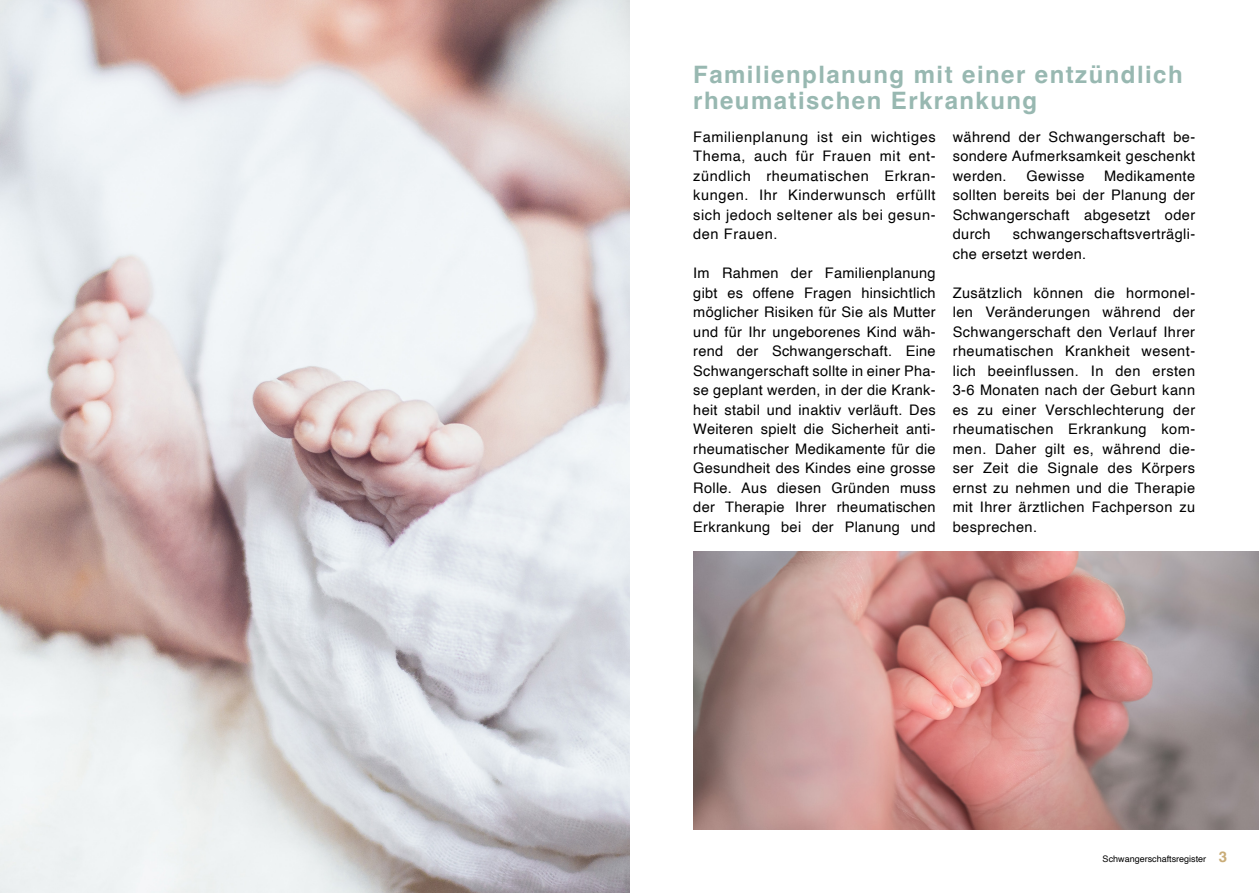
<style>
.page{position:relative;width:1259px;height:893px;background:#fff}
.page>*{position:absolute;margin:0;border:0;box-sizing:border-box;transform-origin:0 0}
.Titel_21{font:700 24px/25.5px "Helvetica";letter-spacing:.06em;color:#98b8b1}
.Lauftext_21{font:14.55px/19.5px "Helvetica";letter-spacing:.025em;color:#000;text-align:justify}
.Seitenzahl_TK{font:9px "Helvetica";color:#000}
.s1{font-weight:700;font-size:15px;color:#c9ac77}
</style>
<div class="page">
<img style="left:693px;top:551px;width:566px;height:278px">
<img style="left:0;top:0;width:629px;height:893px">
<p class="Titel_21" style="left:693px;top:65px;width:491px">Familienplanung mit einer entzündlich rheumatischen Erkrankung</p>
<p class="Lauftext_21" style="left:693px;top:127px;width:244px">Familienplanung ist ein wichtiges Thema, auch für Frauen mit ent&shy;zündlich rheumatischen Erkran&shy;kungen. Ihr Kinderwunsch erfüllt sich jedoch seltener als bei gesun&shy;den Frauen.</p>
<p class="Lauftext_21" style="left:693px;top:264px;width:244px">Im Rahmen der Familienplanung gibt es offene Fragen hinsichtlich möglicher Risiken für Sie als Mutter und für Ihr ungeborenes Kind wäh&shy;rend der Schwangerschaft. Eine Schwangerschaft sollte in einer Pha&shy;se geplant werden, in der die Krank&shy;heit stabil und inaktiv verläuft. Des Weiteren spielt die Sicherheit anti&shy;rheumatischer Medikamente für die Gesundheit des Kindes eine grosse Rolle. Aus diesen Gründen muss der Therapie Ihrer rheumatischen Erkrankung bei der Planung und</p>
<p class="Lauftext_21" style="left:952px;top:127px;width:244px">während der Schwangerschaft be&shy;sondere Aufmerksamkeit geschenkt werden.</p>
<p class="Lauftext_21" style="left:1026px;top:166px;width:59px">Gewisse</p>
<p class="Lauftext_21" style="left:952px;top:166px;width:244px;text-indent:151px">Medikamente sollten bereits bei der Planung der Schwangerschaft abgesetzt oder durch</p>
<p class="Lauftext_21" style="left:952px;top:225px;width:244px;text-indent:60px">schwangerschaftsverträgli&shy;che ersetzt werden.</p>
<p class="Lauftext_21" style="left:952px;top:283px;width:244px">Zusätzlich können die hormonel&shy;len Veränderungen während der Schwangerschaft den Verlauf Ihrer rheumatischen Krankheit wesent&shy;lich beeinflussen. In den ersten 3-6 Monaten nach der Geburt kann es zu einer Verschlechterung der rheumatischen Erkrankung kom&shy;men. Daher gilt es, während die&shy;ser Zeit die Signale des Körpers ernst zu nehmen und die Therapie mit Ihrer ärztlichen Fachperson zu besprechen.</p>
<p class="Seitenzahl_TK" style="left:1102px;top:852px;width:126px">Schwangerschaftsregister <span class="s1">3</span></p>
</div>
